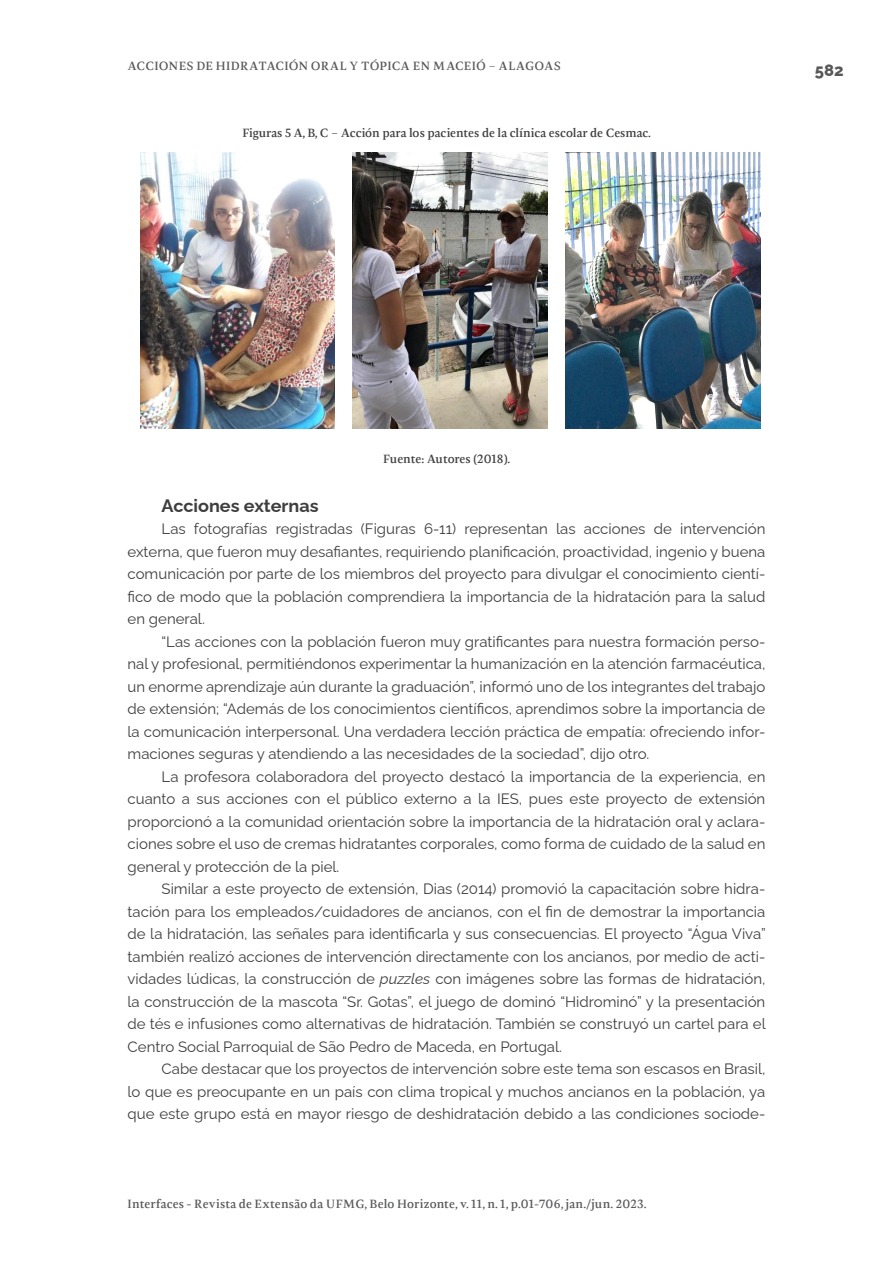
<style>
.page{position:relative;width:893px;height:1263px;background:#fff}
.page>*{position:absolute;margin:0;border:0;box-sizing:border-box;transform-origin:0 0}
.Artigo_-_Resumo_Abst{font:700 18px "Raleway";color:#3e3e3f}
.t1{font:800 16.5px "Raleway";color:#57585a}
.Artigo_-_Corpo_do_Te{font:15px/22.5px "Raleway";color:#3e3e3f;text-align:justify}
.t2{font:500 12px "Radiata";letter-spacing:.015em;color:#57585a}
.Artigo_-_Resumo_Abst-2{font:500 12px "Radiata";color:#3e3e3e}
.s1{font-style:italic}
</style>
<div class="page">
<img style="left:140px;top:152px;width:195px;height:276px">
<img style="left:353px;top:152px;width:194px;height:276px">
<img style="left:566px;top:152px;width:194px;height:276px">
<p class="t2" style="left:128px;top:58px;width:435px">ACCIONES DE HIDRATACIÓN ORAL Y TÓPICA EN MACEIÓ – ALAGOAS</p>
<p class="Artigo_-_Resumo_Abst-2" style="left:242px;top:125px;width:410px">Figuras 5 A, B, C – Acción para los pacientes de la clínica escolar de Cesmac.</p>
<p class="t1" style="left:815px;top:58px;width:30px">582</p>
<p class="Artigo_-_Resumo_Abst-2" style="left:383px;top:451px;width:128px">Fuente: Autores (2018).</p>
<p class="Artigo_-_Resumo_Abst" style="left:162px;top:491px;width:158px">Acciones externas</p>
<p class="Artigo_-_Corpo_do_Te" style="left:128px;top:516px;width:639px;text-indent:34px">Las fotografías registradas (Figuras 6-11) representan las acciones de intervención externa, que fueron muy desafiantes, requiriendo planificación, proactividad, ingenio y buena comunicación por parte de los miembros del proyecto para divulgar el conocimiento cientí&shy;fico de modo que la población comprendiera la importancia de la hidratación para la salud en general.</p>
<p class="Artigo_-_Corpo_do_Te" style="left:128px;top:628px;width:639px;text-indent:34px">“Las acciones con la población fueron muy gratificantes para nuestra formación perso&shy;nal y profesional, permitiéndonos experimentar la humanización en la atención farmacéutica, un enorme aprendizaje aún durante la graduación”, informó uno de los integrantes del trabajo de extensión; “Además de los conocimientos científicos, aprendimos sobre la importancia de la comunicación interpersonal. Una verdadera lección práctica de empatía: ofreciendo infor&shy;maciones seguras y atendiendo a las necesidades de la sociedad”, dijo otro.</p>
<p class="Artigo_-_Corpo_do_Te" style="left:128px;top:763px;width:639px;text-indent:34px">La profesora colaboradora del proyecto destacó la importancia de la experiencia, en cuanto a sus acciones con el público externo a la IES, pues este proyecto de extensión proporcionó a la comunidad orientación sobre la importancia de la hidratación oral y aclara&shy;ciones sobre el uso de cremas hidratantes corporales, como forma de cuidado de la salud en general y protección de la piel.</p>
<p class="Artigo_-_Corpo_do_Te" style="left:128px;top:876px;width:640px;text-indent:34px">Similar a este proyecto de extensión, Dias (2014) promovió la capacitación sobre hidra&shy;tación para los empleados/cuidadores de ancianos, con el fin de demostrar la importancia de la hidratación, las señales para identificarla y sus consecuencias. El proyecto “Água Viva” también realizó acciones de intervención directamente con los ancianos, por medio de acti&shy;vidades lúdicas, la construcción de <span class="s1">puzzles</span> con imágenes sobre las formas de hidratación, la construcción de la mascota “Sr. Gotas”, el juego de dominó “Hidrominó” y la presentación de tés e infusiones como alternativas de hidratación. También se construyó un cartel para el Centro Social Parroquial de São Pedro de Maceda, en Portugal.</p>
<p class="Artigo_-_Corpo_do_Te" style="left:128px;top:1056px;width:639px;text-indent:34px">Cabe destacar que los proyectos de intervención sobre este tema son escasos en Brasil, lo que es preocupante en un país con clima tropical y muchos ancianos en la población, ya que este grupo está en mayor riesgo de deshidratación debido a las condiciones sociode-</p>
<p class="t2" style="left:128px;top:1196px;width:520px">Interfaces - Revista de Extensão da UFMG, Belo Horizonte, v. 11, n. 1, p.01-706, jan./jun. 2023.</p>
</div>
